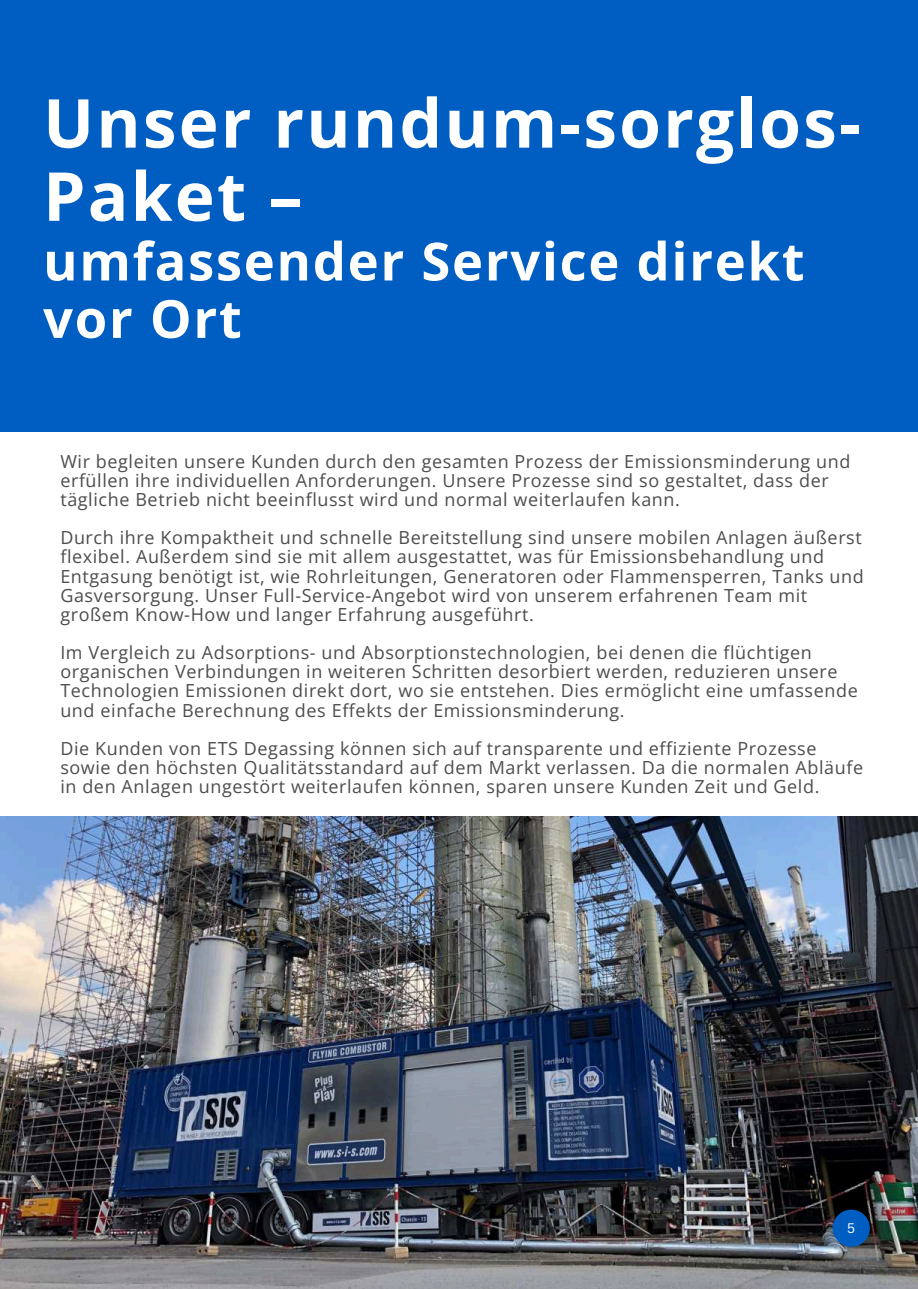
<style>
.page{position:relative;width:918px;height:1289px;background:#fff}
.page>*{position:absolute;margin:0;border:0;box-sizing:border-box;transform-origin:0 0}
.t1{font:700 67.5px/73.2px "Open Sans";letter-spacing:.035em;color:#fff}
.t2{font:700 52.5px/57.3px "Open Sans";letter-spacing:.035em;color:#fff}
.t3{font:18px/19.2px "Open Sans";letter-spacing:.035em;color:#4d4d4d}
.t4{font:13.5px "Canva Sans";color:#fff}
</style>
<div class="page">
<div style="left:0;top:0;width:918px;height:432px;background:#005ec2"></div>
<img style="left:0;top:816px;width:918px;height:472px">
<div style="left:833px;top:1209px;width:37px;height:37px;background:#005ec2;border-radius:50%"></div>
<h1 class="t1" style="left:43px;top:85px;width:819px">Unser rundum-sorglos-<br>Paket –</h1>
<h2 class="t2" style="left:43px;top:231px;width:763px">umfassender Service direkt vor Ort</h2>
<p class="t3" style="left:60px;top:451px;width:792px">Wir begleiten unsere Kunden durch den gesamten Prozess der Emissionsminderung und erfüllen ihre individuellen Anforderungen. Unsere Prozesse sind so gestaltet, dass der tägliche Betrieb nicht beeinflusst wird und normal weiterlaufen kann.</p>
<p class="t3" style="left:60px;top:527px;width:805px">Durch ihre Kompaktheit und schnelle Bereitstellung sind unsere mobilen Anlagen äußerst flexibel. Außerdem sind sie mit allem ausgestattet, was für Emissionsbehandlung und Entgasung benötigt ist, wie Rohrleitungen, Generatoren oder Flammensperren, Tanks und Gasversorgung. Unser Full-Service-Angebot wird von unserem erfahrenen Team mit großem Know-How und langer Erfahrung ausgeführt.</p>
<p class="t3" style="left:60px;top:642px;width:799px">Im Vergleich zu Adsorptions- und Absorptionstechnologien, bei denen die flüchtigen organischen Verbindungen in weiteren Schritten desorbiert werden, reduzieren unsere Technologien Emissionen direkt dort, wo sie entstehen. Dies ermöglicht eine umfassende und einfache Berechnung des Effekts der Emissionsminderung.</p>
<p class="t3" style="left:60px;top:738px;width:804px">Die Kunden von ETS Degassing können sich auf transparente und effiziente Prozesse sowie den höchsten Qualitätsstandard auf dem Markt verlassen. Da die normalen Abläufe in den Anlagen ungestört weiterlaufen können, sparen unsere Kunden Zeit und Geld.</p>
<p class="t4" style="left:847px;top:1220px;width:9px">5</p>
</div>
